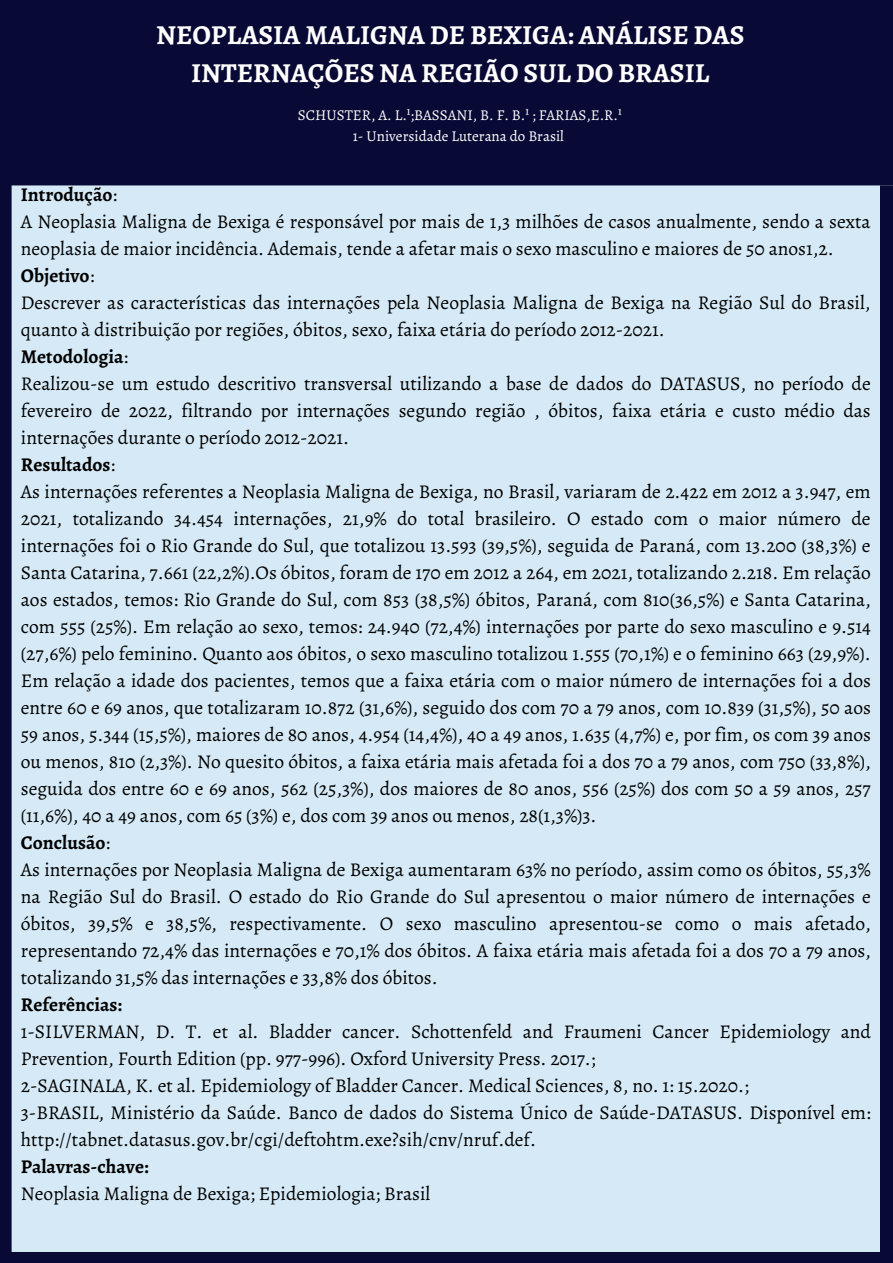
<style>
.page{position:relative;width:893px;height:1263px;background:#fff}
.page>*{position:absolute;margin:0;border:0;box-sizing:border-box;transform-origin:0 0}
.t1{font:700 27.45px/38px "Alegreya";color:#fff;text-align:center}
.t2{font:19.5px/27px "Alegreya";color:#000}
.t3{font:700 19.5px "Alegreya";color:#000}
.t4{font:15px "Alegreya";color:#fff}
.s1{font-weight:400}
</style>
<div class="page">
<div style="left:0;top:0;width:893px;height:172px;background:#080934"></div>
<div style="left:0;top:172px;width:893px;height:1091px;background:#d5eaf6"></div>
<p class="t1" style="left:156px;top:16px;width:590px">NEOPLASIA MALIGNA DE BEXIGA: ANÁLISE DAS<br>INTERNAÇÕES NA REGIÃO SUL DO BRASIL</p>
<p class="t4" style="left:298px;top:104px;width:325px">SCHUSTER, A. L.¹;BASSANI, B. F. B.¹ ; FARIAS,E.R.¹</p>
<p class="t4" style="left:353px;top:125px;width:213px">1- Universidade Luterana do Brasil</p>
<p class="t3" style="left:21px;top:181px;width:98px">Introdução<span class="s1">:</span></p>
<p class="t2" style="left:21px;top:208px;width:851px">A Neoplasia Maligna de Bexiga é responsável por mais de 1,3 milhões de casos anualmente, sendo a sexta neoplasia de maior incidência. Ademais, tende a afetar mais o sexo masculino e maiores de 50 anos1,2.</p>
<p class="t3" style="left:21px;top:262px;width:75px">Objetivo<span class="s1">:</span></p>
<p class="t2" style="left:21px;top:289px;width:851px">Descrever as características das internações pela Neoplasia Maligna de Bexiga na Região Sul do Brasil, quanto à distribuição por regiões, óbitos, sexo, faixa etária do período 2012-2021.</p>
<p class="t3" style="left:21px;top:343px;width:109px">Metodologia<span class="s1">:</span></p>
<p class="t2" style="left:21px;top:370px;width:851px;text-align:justify">Realizou-se um estudo descritivo transversal utilizando a base de dados do DATASUS, no período de fevereiro de 2022, filtrando por internações segundo região , óbitos, faixa etária e custo médio das internações durante o período 2012-2021.</p>
<p class="t3" style="left:21px;top:451px;width:96px">Resultados<span class="s1">:</span></p>
<p class="t2" style="left:21px;top:478px;width:851px;text-align:justify">As internações referentes a Neoplasia Maligna de Bexiga, no Brasil, variaram de 2.422 em 2012 a 3.947, em 2021, totalizando 34.454 internações, 21,9% do total brasileiro. O estado com o maior número de internações foi o Rio Grande do Sul, que totalizou 13.593 (39,5%), seguida de Paraná, com 13.200 (38,3%) e Santa Catarina, 7.661 (22,2%).Os óbitos, foram de 170 em 2012 a 264, em 2021, totalizando 2.218. Em relação aos estados, temos: Rio Grande do Sul, com 853 (38,5%) óbitos, Paraná, com 810(36,5%) e Santa Catarina, com 555 (25%). Em relação ao sexo, temos: 24.940 (72,4%) internações por parte do sexo masculino e 9.514 (27,6%) pelo feminino. Quanto aos óbitos, o sexo masculino totalizou 1.555 (70,1%) e o feminino 663 (29,9%).<br>Em relação a idade dos pacientes, temos que a faixa etária com o maior número de internações foi a dos entre 60 e 69 anos, que totalizaram 10.872 (31,6%), seguido dos com 70 a 79 anos, com 10.839 (31,5%), 50 aos 59 anos, 5.344 (15,5%), maiores de 80 anos, 4.954 (14,4%), 40 a 49 anos, 1.635 (4,7%) e, por fim, os com 39 anos ou menos, 810 (2,3%). No quesito óbitos, a faixa etária mais afetada foi a dos 70 a 79 anos, com 750 (33,8%), seguida dos entre 60 e 69 anos, 562 (25,3%), dos maiores de 80 anos, 556 (25%) dos com 50 a 59 anos, 257 (11,6%), 40 a 49 anos, com 65 (3%) e, dos com 39 anos ou menos, 28(1,3%)3.</p>
<p class="t3" style="left:21px;top:829px;width:91px">Conclusão<span class="s1">:</span></p>
<p class="t2" style="left:21px;top:856px;width:851px;text-align:justify">As internações por Neoplasia Maligna de Bexiga aumentaram 63% no período, assim como os óbitos, 55,3% na Região Sul do Brasil. O estado do Rio Grande do Sul apresentou o maior número de internações e óbitos, 39,5% e 38,5%, respectivamente. O sexo masculino apresentou-se como o mais afetado, representando 72,4% das internações e 70,1% dos óbitos. A faixa etária mais afetada foi a dos 70 a 79 anos, totalizando 31,5% das internações e 33,8% dos óbitos.</p>
<p class="t3" style="left:21px;top:991px;width:103px">Referências:</p>
<p class="t2" style="left:21px;top:1018px;width:851px">1-SILVERMAN, D. T. et al. Bladder cancer. Schottenfeld and Fraumeni Cancer Epidemiology and<br>Prevention, Fourth Edition (pp. 977-996). Oxford University Press. 2017.;</p>
<p class="t2" style="left:21px;top:1072px;width:729px">2-SAGINALA, K. et al. Epidemiology of Bladder Cancer. Medical Sciences, 8, no. 1: 15.2020.;</p>
<p class="t2" style="left:21px;top:1099px;width:851px">3-BRASIL, Ministério da Saúde. Banco de dados do Sistema Único de Saúde-DATASUS. Disponível em: http://tabnet.datasus.gov.br/cgi/deftohtm.exe?sih/cnv/nruf.def.</p>
<p class="t3" style="left:21px;top:1153px;width:129px">Palavras-chave:</p>
<p class="t2" style="left:21px;top:1180px;width:411px">Neoplasia Maligna de Bexiga; Epidemiologia; Brasil</p>
</div>
